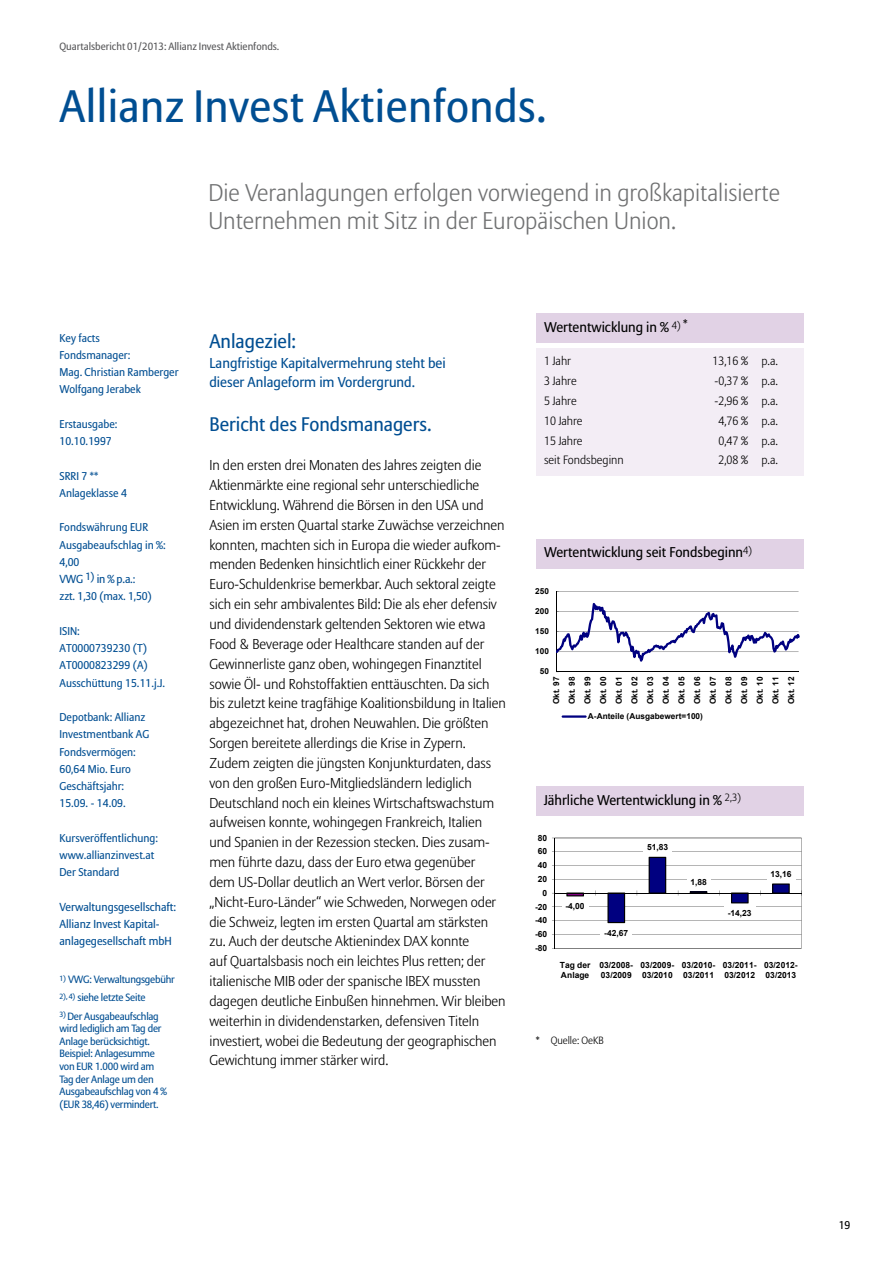
<style>
.page{position:relative;width:893px;height:1263px;background:#fff}
.page>*{position:absolute;margin:0;border:0;box-sizing:border-box;transform-origin:0 0}
.t1{font:45px "Allianz Sans";letter-spacing:.01em;color:#004e92}
.t2{font:300 24px/28.8px "Allianz Sans";color:#707172}
.t3{font:19.5px "Allianz Sans";color:#004e92}
.t4{font:300 14.25px/19.8px "Allianz Sans";letter-spacing:-.005em;color:#000}
.t5{font:14.25px/19.8px "Allianz Sans";color:#004e92}
.t6{font:14.1px "Allianz Sans";color:#000}
.t7{font:12.15px "Arial";color:#000}
.t8{font:300 12px "Allianz Sans";color:#000}
.t9{font:11.55px/17.2px "Allianz Sans";color:#004e92}
.t10{font:11.25px/17.2px "Allianz Sans";color:#004e92}
.t11{font:11.25px "Allianz Sans";color:#000}
.t12{font:10.5px/12.6px "Allianz Sans";letter-spacing:-.02em;color:#004e92}
.t13{font:10.5px "Allianz Sans";color:#58585a}
.t14{font:300 10.5px "Allianz Sans";color:#000}
.t15{font:700 8.4px/9.8px "Arial";letter-spacing:-.005em;color:#000}
.t16{font:700 8.25px/15.6px "Arial";letter-spacing:-.005em;color:#000;text-align:justify}
.s1{font-size:11.25px}
</style>
<div class="page">
<hr style="left:556px;top:591px;width:242px;height:1px;background:#000">
<hr style="left:556px;top:592px;width:1px;height:80px;background:#000">
<hr style="left:556px;top:672px;width:242px;height:1px;background:#000">
<svg style="left:556px;top:603px;width:243px;height:59px"></svg>
<hr style="left:562px;top:715px;width:25px;height:3px;background:#000080">
<div style="left:536px;top:313px;width:268px;height:30px;background:#e1d2e5"></div>
<div style="left:536px;top:539px;width:268px;height:30px;background:#e1d2e5"></div>
<div style="left:536px;top:786px;width:268px;height:29px;background:#e1d2e5"></div>
<svg style="left:552px;top:838px;width:250px;height:111px"></svg>
<div style="left:562px;top:899px;width:26px;height:14px;background:#fff"></div>
<div style="left:601px;top:926px;width:31px;height:13px;background:#fff"></div>
<div style="left:643px;top:840px;width:29px;height:14px;background:#fff"></div>
<div style="left:687px;top:875px;width:24px;height:13px;background:#fff"></div>
<div style="left:724px;top:907px;width:31px;height:13px;background:#fff"></div>
<div style="left:767px;top:867px;width:28px;height:13px;background:#fff"></div>
<div style="left:536px;top:348px;width:268px;height:127px;background:#f3edf5"></div>
<p class="t13" style="left:60px;top:40px;width:221px">Quartalsbericht 01/2013: Allianz Invest Aktienfonds.</p>
<h1 class="t1" style="left:60px;top:80px;width:489px">Allianz Invest Aktienfonds.</h1>
<h2 class="t2" style="left:208px;top:179px;width:573px">Die Veranlagungen erfolgen vorwiegend in großkapitalisierte<br>Unternehmen mit Sitz in der Europäischen Union.</h2>
<p class="t10" style="left:60px;top:330px;width:121px">Key facts<br>Fondsmanager:<br>Mag. Christian Ramberger<br>Wolfgang Jerabek</p>
<p class="t10" style="left:60px;top:416px;width:60px">Erstausgabe:<br>10.10.1997</p>
<p class="t10" style="left:60px;top:468px;width:69px">SRRI 7 **<br>Anlageklasse 4</p>
<p class="t10" style="left:60px;top:519px;width:108px">Fondswährung EUR<br>Ausgabeaufschlag in %:<br>4,00</p>
<p class="t9" style="left:60px;top:571px;width:77px">VWG <sup>1)</sup> in % p.a.<span class="s1">:</span></p>
<p class="t10" style="left:60px;top:588px;width:94px">zzt. 1,30 (max. 1,50)</p>
<p class="t10" style="left:60px;top:623px;width:107px">ISIN:<br>AT0000739230 (T)<br>AT0000823299 (A)<br>Ausschüttung 15.11.j.J.</p>
<p class="t10" style="left:60px;top:709px;width:91px">Depotbank: Allianz<br>Investmentbank AG<br>Fondsvermögen:<br>60,64 Mio. Euro<br>Geschäftsjahr:<br>15.09. - 14.09.</p>
<p class="t10" style="left:60px;top:830px;width:100px">Kursveröffentlichung: www.allianzinvest.at<br>Der Standard</p>
<p class="t9" style="left:60px;top:899px;width:118px">Verwaltungsgesellschaft:<br>Allianz Invest Kapital&shy;anlagegesellschaft mbH</p>
<p class="t12" style="left:60px;top:971px;width:117px;line-height:18.1px"><sup>1)</sup> VWG: Verwaltungsgebühr<br><sup>2),</sup> <sup>4)</sup> siehe letzte Seite</p>
<p class="t12" style="left:60px;top:1010px;width:109px"><sup>3)</sup> Der Ausgabeaufschlag wird lediglich am Tag der<br>Anlage berücksichtigt.<br>Beispiel: Anlagesumme von EUR 1.000 wird am<br>Tag der Anlage um den<br>Ausgabeaufschlag von 4 % (EUR 38,46) vermindert.</p>
<h3 class="t3" style="left:209px;top:329px;width:88px">Anlageziel:</h3>
<p class="t5" style="left:209px;top:353px;width:238px">Langfristige Kapitalvermehrung steht bei dieser Anlageform im Vordergrund.</p>
<h3 class="t3" style="left:209px;top:412px;width:224px">Bericht des Fondsmanagers.</h3>
<p class="t4" style="left:209px;top:456px;width:298px">In den ersten drei Monaten des Jahres zeigten die Aktienmärkte eine regional sehr unterschiedliche Entwicklung. Während die Börsen in den USA und Asien im ersten Quartal starke Zuwächse verzeichnen konnten, machten sich in Europa die wieder aufkom&shy;menden Bedenken hinsichtlich einer Rückkehr der Euro-Schuldenkrise bemerkbar. Auch sektoral zeigte sich ein sehr ambivalentes Bild: Die als eher defensiv und dividendenstark geltenden Sektoren wie etwa Food &amp; Beverage oder Healthcare standen auf der Gewinnerliste ganz oben, wohingegen Finanztitel sowie Öl- und Rohstoffaktien enttäuschten. Da sich bis zuletzt keine tragfähige Koalitionsbildung in Italien abgezeichnet hat, drohen Neuwahlen. Die größten Sorgen bereitete allerdings die Krise in Zypern.<br>Zudem zeigten die jüngsten Konjunkturdaten, dass von den großen Euro-Mitgliedsländern lediglich Deutschland noch ein kleines Wirtschaftswachstum aufweisen konnte, wohingegen Frankreich, Italien und Spanien in der Rezession stecken. Dies zusam&shy;men führte dazu, dass der Euro etwa gegenüber<br>dem US-Dollar deutlich an Wert verlor. Börsen der „Nicht-Euro-Länder“ wie Schweden, Norwegen oder die Schweiz, legten im ersten Quartal am stärksten zu. Auch der deutsche Aktienindex DAX konnte<br>auf Quartalsbasis noch ein leichtes Plus retten; der italienische MIB oder der spanische IBEX mussten dagegen deutliche Einbußen hinnehmen. Wir bleiben weiterhin in dividendenstarken, defensiven Titeln investiert, wobei die Bedeutung der geographischen Gewichtung immer stärker wird.</p>
<p class="t6" style="left:544px;top:319px;width:145px">Wertentwicklung in % <sup>4)</sup> <sup>*</sup></p>
<p class="t8" style="left:544px;top:354px;width:28px">1 Jahr</p>
<p class="t8" style="left:712px;top:354px;width:67px">13,16 % p.a.</p>
<p class="t8" style="left:544px;top:374px;width:34px">3 Jahre</p>
<p class="t8" style="left:714px;top:374px;width:65px">-0,37 % p.a.</p>
<p class="t8" style="left:544px;top:393px;width:34px">5 Jahre</p>
<p class="t8" style="left:714px;top:393px;width:65px">-2,96 % p.a.</p>
<p class="t8" style="left:544px;top:413px;width:40px">10 Jahre</p>
<p class="t8" style="left:718px;top:413px;width:61px">4,76 % p.a.</p>
<p class="t8" style="left:544px;top:433px;width:40px">15 Jahre</p>
<p class="t8" style="left:718px;top:433px;width:61px">0,47 % p.a.</p>
<p class="t8" style="left:544px;top:453px;width:81px">seit Fondsbeginn</p>
<p class="t8" style="left:718px;top:453px;width:61px">2,08 % p.a.</p>
<p class="t6" style="left:544px;top:544px;width:209px">Wertentwicklung seit Fondsbeginn<sup>4)</sup></p>
<p class="t16" style="left:535px;top:584px;width:15px">250</p>
<p class="t16" style="left:535px;top:604px;width:15px">200</p>
<p class="t16" style="left:535px;top:624px;width:15px">150</p>
<p class="t16" style="left:535px;top:644px;width:15px">100</p>
<p class="t16" style="left:540px;top:664px;width:11px">50</p>
<p class="t16" style="left:549px;top:704px;width:29px;rotate:-90deg">Okt. 97<br>Okt. 98<br>Okt. 99<br>Okt. 00<br>Okt. 01<br>Okt. 02<br>Okt. 03<br>Okt. 04<br>Okt. 05<br>Okt. 06<br>Okt. 07<br>Okt. 08<br>Okt. 09<br>Okt. 10<br>Okt. 11<br>Okt. 12</p>
<p class="t16" style="left:588px;top:709px;width:116px">A-Anteile (Ausgabewert=100)</p>
<p class="t7" style="left:536px;top:784px;width:65px">Aktienfonds</p>
<p class="t6" style="left:544px;top:791px;width:198px">Jährliche Wertentwicklung in % <sup>2,3)</sup></p>
<p class="t15" style="left:538px;top:833px;width:11px">80</p>
<p class="t15" style="left:538px;top:847px;width:11px">60</p>
<p class="t15" style="left:538px;top:861px;width:11px">40</p>
<p class="t15" style="left:538px;top:874px;width:11px">20</p>
<p class="t15" style="left:542px;top:888px;width:6px">0</p>
<p class="t15" style="left:535px;top:902px;width:14px">-20</p>
<p class="t15" style="left:535px;top:916px;width:14px">-40</p>
<p class="t15" style="left:535px;top:929px;width:14px">-60</p>
<p class="t15" style="left:535px;top:943px;width:14px">-80</p>
<p class="t15" style="left:647px;top:842px;width:23px">51,83</p>
<p class="t15" style="left:565px;top:902px;width:21px">-4,00</p>
<p class="t15" style="left:604px;top:928px;width:25px">-42,67</p>
<p class="t15" style="left:690px;top:877px;width:18px">1,88</p>
<p class="t15" style="left:728px;top:909px;width:25px">-14,23</p>
<p class="t15" style="left:770px;top:869px;width:23px">13,16</p>
<p class="t15" style="left:560px;top:961px;width:32px">Tag der<br>Anlage</p>
<p class="t15" style="left:599px;top:961px;width:35px">03/2008-<br>03/2009</p>
<p class="t15" style="left:641px;top:961px;width:35px">03/2009-<br>03/2010</p>
<p class="t15" style="left:682px;top:961px;width:35px">03/2010-<br>03/2011</p>
<p class="t15" style="left:723px;top:961px;width:35px">03/2011-<br>03/2012</p>
<p class="t15" style="left:764px;top:961px;width:35px">03/2012-<br>03/2013</p>
<p class="t14" style="left:536px;top:1034px;width:70px">* Quelle: OeKB</p>
<p class="t11" style="left:839px;top:1218px;width:13px">19</p>
</div>
